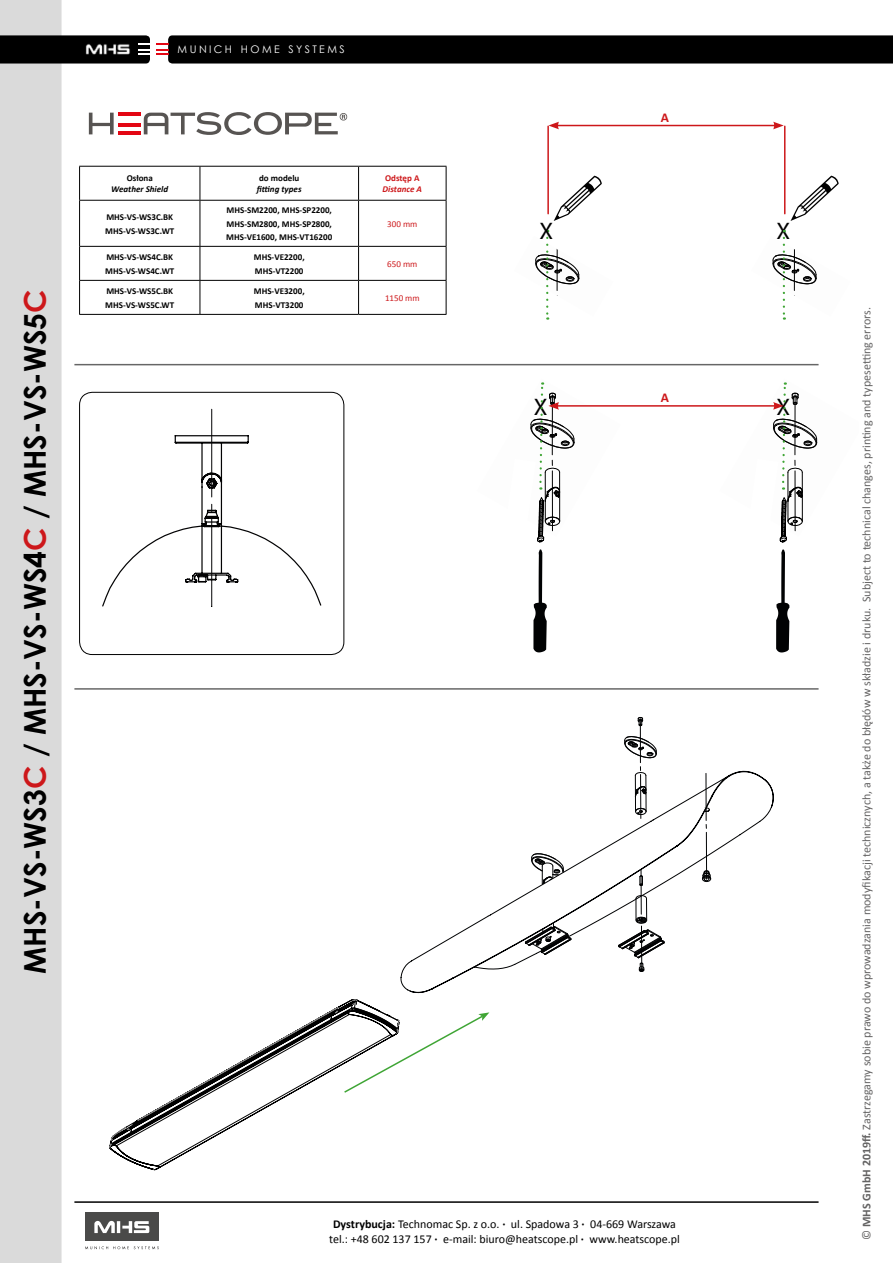
<style>
.page{position:relative;width:893px;height:1263px;background:#fff}
.page>*{position:absolute;margin:0;border:0;box-sizing:border-box;transform-origin:0 0}
.t1{font:700 30px "Century Gothic";color:#000}
.t2{font:24px "Myriad Pro";color:#000}
.t3{font:700 13.5px "Calibri";color:#cd171a}
.t4{font:12px "Calibri";color:#646363}
.t5{font:12px/14.4px "Calibri";color:#000;text-align:center}
.t6{font:10.5px "Century Gothic";letter-spacing:.23em;color:#fff}
.t7{font:700 9px/13.6px "Calibri";color:#000}
.t8{font:italic 700 9px "Calibri";color:#000}
.t9{font:9px "Calibri";color:#cd171a}
.t10{font:italic 700 9px "Calibri";color:#cd171a}
.t11{font:700 9px "Calibri";color:#cd171a}
.s1{color:#cd171a}
.s2{font-weight:700}
</style>
<div class="page">
<div style="left:0;top:0;width:62px;height:1263px;background:#dadada"></div>
<svg style="left:156px;top:35px;width:737px;height:29px;background:#0c0b0b"></svg>
<svg style="left:0;top:35px;width:150px;height:29px;background:#191919"></svg>
<svg style="left:89px;top:112px;width:258px;height:23px"></svg>
<hr style="left:118px;top:131px;width:23px;height:3px;background:#e30613">
<hr style="left:118px;top:123px;width:23px;height:3px;background:#e30613">
<hr style="left:118px;top:113px;width:23px;height:3px;background:#e30613">
<svg style="left:637px;top:717px;width:6px;height:10px"></svg>
<svg style="left:624px;top:736px;width:33px;height:22px"></svg>
<hr style="left:640px;top:719px;width:1px;height:44px;background:#010203">
<svg style="left:400px;top:770px;width:374px;height:223px"></svg>
<hr style="left:79px;top:166px;width:121px;height:1px;background:#000">
<hr style="left:79px;top:167px;width:1px;height:33px;background:#000">
<hr style="left:200px;top:166px;width:159px;height:1px;background:#000">
<hr style="left:200px;top:167px;width:1px;height:33px;background:#000">
<hr style="left:359px;top:166px;width:87px;height:1px;background:#000">
<hr style="left:358px;top:167px;width:1px;height:33px;background:#000">
<hr style="left:446px;top:167px;width:1px;height:33px;background:#000">
<hr style="left:200px;top:200px;width:159px;height:1px;background:#000">
<hr style="left:359px;top:200px;width:87px;height:1px;background:#000">
<hr style="left:358px;top:201px;width:1px;height:45px;background:#000">
<hr style="left:446px;top:201px;width:1px;height:45px;background:#000">
<hr style="left:200px;top:246px;width:159px;height:1px;background:#000">
<hr style="left:359px;top:246px;width:87px;height:1px;background:#000">
<hr style="left:358px;top:247px;width:1px;height:33px;background:#000">
<hr style="left:446px;top:247px;width:1px;height:33px;background:#000">
<hr style="left:200px;top:280px;width:159px;height:1px;background:#000">
<hr style="left:359px;top:280px;width:87px;height:1px;background:#000">
<hr style="left:358px;top:281px;width:1px;height:33px;background:#000">
<hr style="left:446px;top:281px;width:1px;height:33px;background:#000">
<hr style="left:200px;top:314px;width:159px;height:1px;background:#000">
<hr style="left:359px;top:314px;width:87px;height:1px;background:#000">
<hr style="left:79px;top:200px;width:121px;height:1px;background:#000">
<hr style="left:79px;top:201px;width:1px;height:45px;background:#000">
<hr style="left:200px;top:201px;width:1px;height:45px;background:#000">
<hr style="left:79px;top:246px;width:121px;height:1px;background:#000">
<hr style="left:79px;top:247px;width:1px;height:33px;background:#000">
<hr style="left:200px;top:247px;width:1px;height:33px;background:#000">
<hr style="left:79px;top:280px;width:121px;height:1px;background:#000">
<hr style="left:79px;top:281px;width:1px;height:33px;background:#000">
<hr style="left:200px;top:281px;width:1px;height:33px;background:#000">
<hr style="left:79px;top:314px;width:121px;height:1px;background:#000">
<hr style="left:547px;top:126px;width:2px;height:88px;background:#cd171a">
<hr style="left:784px;top:126px;width:1px;height:88px;background:#cd171a">
<hr style="left:557px;top:125px;width:218px;height:1px;background:#cd171a">
<svg style="left:548px;top:122px;width:11px;height:7px"></svg>
<svg style="left:773px;top:122px;width:11px;height:7px"></svg>
<svg style="left:109px;top:1124px;width:113px;height:46px"></svg>
<hr style="left:211px;top:409px;width:1px;height:88px;background:#020203">
<svg style="left:102px;top:434px;width:220px;height:173px"></svg>
<div style="left:79px;top:392px;width:265px;height:263px;border:1px solid #000;border-radius:13px"></div>
<hr style="left:557px;top:405px;width:218px;height:2px;background:#cd171a">
<svg style="left:530px;top:382px;width:91px;height:270px"></svg>
<svg style="left:719px;top:382px;width:99px;height:270px"></svg>
<svg style="left:131px;top:1000px;width:358px;height:133px"></svg>
<hr style="left:74px;top:364px;width:745px;height:1px;background:#000">
<hr style="left:74px;top:688px;width:745px;height:2px;background:#000">
<div style="left:85px;top:1212px;width:74px;height:29px;background:#4a4a49"></div>
<svg style="left:85px;top:1246px;width:74px;height:3px"></svg>
<svg style="left:94px;top:1221px;width:55px;height:12px"></svg>
<hr style="left:74px;top:1201px;width:745px;height:2px;background:#000">
<svg style="left:535px;top:170px;width:45px;height:150px"></svg>
<svg style="left:772px;top:170px;width:45px;height:150px"></svg>
<h1 class="t1" style="left:12px;top:973px;width:685px;rotate:-90deg">MHS-VS-WS3<span class="s1">C</span> / MHS-VS-WS4<span class="s1">C</span> / MHS-VS-WS5<span class="s1">C</span></h1>
<p class="t6" style="left:178px;top:41px;width:168px">MUNICH HOME SYSTEMS</p>
<p class="t7" style="left:127px;top:171px;width:28px">Osłona</p>
<p class="t8" style="left:111px;top:183px;width:59px">Weather Shield</p>
<p class="t7" style="left:259px;top:171px;width:42px">do modelu</p>
<p class="t8" style="left:257px;top:183px;width:46px">fitting types</p>
<p class="t7" style="left:105px;top:210px;width:71px">MHS-VS-WS3C.BK<br>MHS-VS-WS3C.WT</p>
<p class="t7" style="left:226px;top:203px;width:107px;text-align:justify">MHS-SM2200, MHS-SP2200, MHS-SM2800, MHS-SP2800, MHS-VE1600, MHS-VT16200</p>
<p class="t11" style="left:385px;top:172px;width:36px">Odstęp A</p>
<p class="t10" style="left:383px;top:183px;width:41px">Distance A</p>
<p class="t9" style="left:387px;top:218px;width:32px">300 mm</p>
<p class="t7" style="left:105px;top:250px;width:71px">MHS-VS-WS4C.BK<br>MHS-VS-WS4C.WT</p>
<p class="t7" style="left:254px;top:250px;width:52px">MHS-VE2200,<br>MHS-VT2200</p>
<p class="t9" style="left:387px;top:258px;width:32px">650 mm</p>
<p class="t7" style="left:105px;top:284px;width:71px">MHS-VS-WS5C.BK<br>MHS-VS-WS5C.WT</p>
<p class="t7" style="left:254px;top:284px;width:52px">MHS-VE3200,<br>MHS-VT3200</p>
<p class="t9" style="left:385px;top:292px;width:36px">1150 mm</p>
<h3 class="t3" style="left:661px;top:109px;width:10px">A</h3>
<h2 class="t2" style="left:540px;top:216px;width:15px">X</h2>
<h2 class="t2" style="left:776px;top:216px;width:15px">X</h2>
<h2 class="t2" style="left:534px;top:392px;width:15px">X</h2>
<h3 class="t3" style="left:661px;top:389px;width:10px">A</h3>
<h2 class="t2" style="left:776px;top:392px;width:15px">X</h2>
<h3 class="t5" style="left:329px;top:1217px;width:352px"><span class="s2">Dystrybucja:</span> Technomac Sp. z o.o. <span class="s2">·</span> ul. Spadowa 3 <span class="s2">·</span> 04-669 Warszawa tel.: +48 602 137 157 <span class="s2">·</span> e-mail: biuro@heatscope.pl <span class="s2">·</span> www.heatscope.pl</h3>
<h3 class="t4" style="left:859px;top:1240px;width:934px;rotate:-90deg">© <span class="s2">MHS GmbH 2019ff.</span> Zastrzegamy sobie prawo do wprowadzania modyfikacji technicznych, a także do błędów w składzie i druku. Subject to technical changes, printing and typesetting errors.</h3>
</div>
